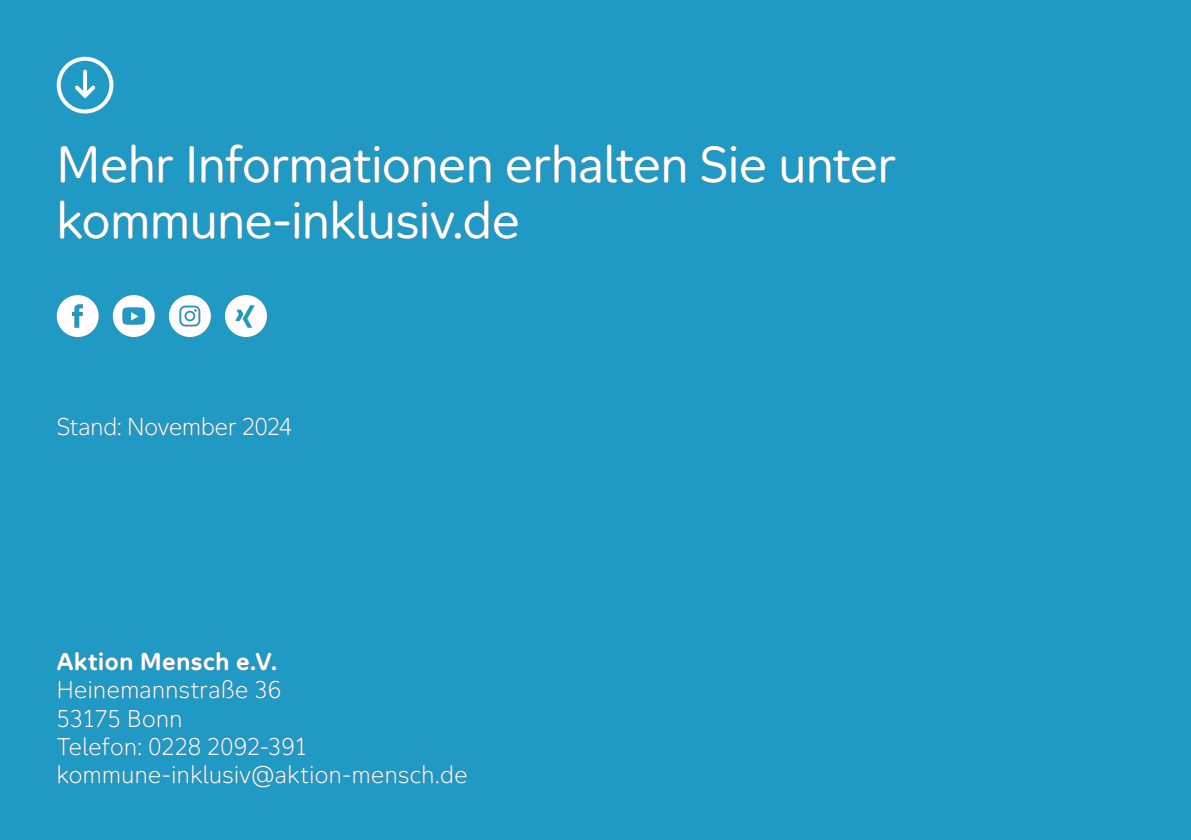
<style>
.page{position:relative;width:1191px;height:840px;background:#fff}
.page>*{position:absolute;margin:0;border:0;box-sizing:border-box;transform-origin:0 0}
.t1{font:48px/56.6px "Aktion Mensch";letter-spacing:-.005em;color:#fff}
.t2{font:300 23px/28.4px "Aktion Mensch";letter-spacing:.02em;color:#fff}
.t3{font:300 23px "Aktion Mensch";color:#fff}
.t4{font:700 23px "Aktion Mensch";letter-spacing:.025em;color:#fff}
</style>
<div class="page">
<div style="left:0;top:0;width:1191px;height:839px;background:#2099c5"></div>
<div style="left:57px;top:57px;width:56px;height:56px;border:4px solid #fff;border-radius:50%"></div>
<svg style="left:75px;top:69px;width:21px;height:29px"></svg>
<svg style="left:57px;top:295px;width:42px;height:42px"></svg>
<svg style="left:169px;top:295px;width:42px;height:42px"></svg>
<svg style="left:113px;top:295px;width:42px;height:42px"></svg>
<svg style="left:225px;top:295px;width:42px;height:42px"></svg>
<h1 class="t1" style="left:57px;top:134px;width:840px">Mehr Informationen erhalten Sie unter kommune-inklusiv.de</h1>
<p class="t3" style="left:57px;top:412px;width:237px">Stand: November 2024</p>
<p class="t4" style="left:57px;top:646px;width:222px">Aktion Mensch e.V.</p>
<p class="t2" style="left:57px;top:675px;width:412px">Heinemannstraße 36<br>53175 Bonn<br>Telefon: 0228 2092-391 kommune-inklusiv@aktion-mensch.de</p>
</div>
